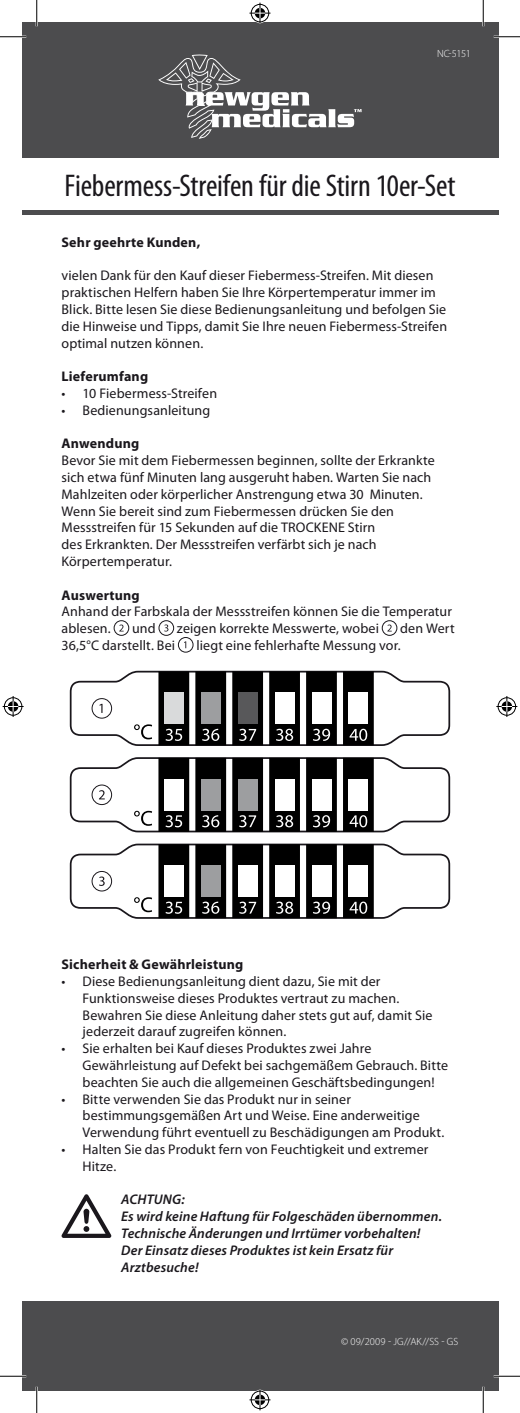
<style>
.page{position:relative;width:520px;height:1413px;background:#fff}
.page>*{position:absolute;margin:0;border:0;box-sizing:border-box;transform-origin:0 0}
.Fließtext_Ebene_1{font:condensed 31.5px "Myriad Pro";letter-spacing:-.005em;color:#1a171c}
.Fließtext_Ebene_1-2{font:14px/16.8px "Myriad Pro";letter-spacing:.01em;color:#1a171c}
.Aufzählung_Ebene_1{font:14px/16.8px "Myriad Pro";letter-spacing:.01em;color:#1a171c}
.ACHTUNG{font:italic 600 14px/16.8px "Myriad Pro";letter-spacing:.01em;color:#1a171c}
.Überschrift_Ebene_1{font:700 14px "Myriad Pro";letter-spacing:.015em;color:#1a171c}
.t1{font:300 10.5px "Myriad Pro";letter-spacing:.01em;color:#fff}
</style>
<div class="page">
<div style="left:114px;top:620px;width:15px;height:16px;border:1px solid #1a171c;border-radius:50%"></div>
<svg style="left:119px;top:624px;width:5px;height:7px"></svg>
<div style="left:159px;top:620px;width:15px;height:16px;border:1px solid #1a171c;border-radius:50%"></div>
<svg style="left:164px;top:624px;width:4px;height:8px"></svg>
<svg style="left:382px;top:621px;width:15px;height:14px"></svg>
<div style="left:382px;top:620px;width:15px;height:16px;border:1px solid #1a171c;border-radius:50%"></div>
<svg style="left:387px;top:624px;width:5px;height:7px"></svg>
<svg style="left:178px;top:637px;width:15px;height:15px"></svg>
<div style="left:178px;top:637px;width:15px;height:15px;border:1px solid #1a171c;border-radius:50%"></div>
<svg style="left:184px;top:641px;width:2px;height:7px"></svg>
<svg style="left:69px;top:670px;width:382px;height:76px"></svg>
<svg style="left:134px;top:724px;width:18px;height:15px"></svg>
<svg style="left:158px;top:671px;width:31px;height:74px;background:#0f0f0f"></svg>
<svg style="left:195px;top:671px;width:31px;height:74px;background:#0f0f0f"></svg>
<svg style="left:232px;top:671px;width:31px;height:74px;background:#0e0e0e"></svg>
<svg style="left:269px;top:671px;width:31px;height:74px;background:#131313"></svg>
<svg style="left:306px;top:671px;width:31px;height:74px;background:#121212"></svg>
<svg style="left:343px;top:671px;width:31px;height:74px;background:#131313"></svg>
<div style="left:164px;top:692px;width:20px;height:32px;background:#d9dadb"></div>
<div style="left:201px;top:692px;width:20px;height:32px;background:#9d9ea0"></div>
<div style="left:238px;top:692px;width:19px;height:32px;background:#58585a"></div>
<div style="left:275px;top:692px;width:19px;height:32px;background:#fff"></div>
<div style="left:312px;top:692px;width:19px;height:32px;background:#fff"></div>
<div style="left:349px;top:692px;width:19px;height:32px;background:#fff"></div>
<svg style="left:69px;top:757px;width:382px;height:76px"></svg>
<svg style="left:134px;top:811px;width:18px;height:15px"></svg>
<svg style="left:158px;top:758px;width:31px;height:74px;background:#0f0f0f"></svg>
<svg style="left:195px;top:758px;width:31px;height:74px;background:#0f0f0f"></svg>
<svg style="left:232px;top:758px;width:31px;height:74px;background:#0f0f0f"></svg>
<svg style="left:269px;top:758px;width:31px;height:74px;background:#131313"></svg>
<svg style="left:306px;top:758px;width:31px;height:74px;background:#121212"></svg>
<svg style="left:343px;top:758px;width:31px;height:74px;background:#131313"></svg>
<div style="left:164px;top:779px;width:20px;height:32px;background:#fff"></div>
<div style="left:201px;top:779px;width:20px;height:32px;background:#9d9ea0"></div>
<div style="left:238px;top:779px;width:19px;height:32px;background:#9d9ea0"></div>
<div style="left:275px;top:779px;width:19px;height:32px;background:#fff"></div>
<div style="left:312px;top:779px;width:19px;height:32px;background:#fff"></div>
<div style="left:349px;top:779px;width:19px;height:32px;background:#fff"></div>
<svg style="left:69px;top:843px;width:382px;height:76px"></svg>
<svg style="left:134px;top:897px;width:18px;height:15px"></svg>
<svg style="left:158px;top:844px;width:31px;height:74px;background:#0f0f0f"></svg>
<svg style="left:195px;top:844px;width:31px;height:74px;background:#0f0f0f"></svg>
<svg style="left:232px;top:844px;width:31px;height:74px;background:#111"></svg>
<svg style="left:269px;top:844px;width:31px;height:74px;background:#131313"></svg>
<svg style="left:306px;top:844px;width:31px;height:74px;background:#121212"></svg>
<svg style="left:343px;top:844px;width:31px;height:74px;background:#131313"></svg>
<div style="left:164px;top:865px;width:20px;height:32px;background:#fff"></div>
<div style="left:201px;top:865px;width:20px;height:32px;background:#9d9ea0"></div>
<div style="left:238px;top:865px;width:19px;height:32px;background:#fff"></div>
<div style="left:275px;top:865px;width:19px;height:32px;background:#fff"></div>
<div style="left:312px;top:865px;width:19px;height:32px;background:#fff"></div>
<div style="left:349px;top:865px;width:19px;height:32px;background:#fff"></div>
<svg style="left:61px;top:1194px;width:50px;height:44px"></svg>
<div style="left:22px;top:22px;width:476px;height:136px;background:#4c4c4e"></div>
<hr style="left:22px;top:211px;width:476px;height:4px;background:#4c4c4e">
<div style="left:22px;top:1302px;width:476px;height:89px;background:#4c4c4e"></div>
<svg style="left:158px;top:55px;width:204px;height:84px"></svg>
<hr style="left:0;top:36px;width:26px;height:2px;background:#fff">
<hr style="left:494px;top:36px;width:26px;height:2px;background:#fff">
<hr style="left:0;top:1375px;width:26px;height:2px;background:#fff">
<hr style="left:494px;top:1375px;width:26px;height:2px;background:#fff">
<hr style="left:36px;top:0;width:2px;height:26px;background:#fff">
<hr style="left:36px;top:1387px;width:2px;height:26px;background:#fff">
<hr style="left:482px;top:0;width:2px;height:26px;background:#fff">
<hr style="left:482px;top:1387px;width:2px;height:26px;background:#fff">
<svg style="left:0;top:36px;width:26px;height:1px"></svg>
<svg style="left:494px;top:36px;width:26px;height:1px"></svg>
<svg style="left:0;top:1376px;width:26px;height:1px"></svg>
<svg style="left:494px;top:1376px;width:26px;height:1px"></svg>
<svg style="left:36px;top:0;width:1px;height:26px"></svg>
<svg style="left:36px;top:1387px;width:1px;height:26px"></svg>
<svg style="left:483px;top:0;width:1px;height:26px"></svg>
<svg style="left:483px;top:1387px;width:1px;height:26px"></svg>
<svg style="left:249px;top:3px;width:21px;height:21px"></svg>
<svg style="left:249px;top:1389px;width:21px;height:21px"></svg>
<svg style="left:3px;top:696px;width:21px;height:21px"></svg>
<svg style="left:496px;top:696px;width:21px;height:21px"></svg>
<p class="t1" style="left:437px;top:48px;width:35px">NC-5151</p>
<p class="Fließtext_Ebene_1" style="left:64px;top:167px;width:393px">Fiebermess-Streifen für die Stirn 10er-Set</p>
<p class="Überschrift_Ebene_1" style="left:62px;top:233px;width:140px">Sehr geehrte Kunden,</p>
<p class="Fließtext_Ebene_1-2" style="left:62px;top:267px;width:387px">vielen Dank für den Kauf dieser Fiebermess-Streifen. Mit diesen praktischen Helfern haben Sie Ihre Körpertemperatur immer im Blick. Bitte lesen Sie diese Bedienungsanleitung und befolgen Sie die Hinweise und Tipps, damit Sie Ihre neuen Fiebermess-Streifen optimal nutzen können.</p>
<p class="Überschrift_Ebene_1" style="left:62px;top:367px;width:88px">Lieferumfang</p>
<p class="Aufzählung_Ebene_1" style="left:62px;top:385px;width:157px">• 10 Fiebermess-Streifen</p>
<p class="Aufzählung_Ebene_1" style="left:62px;top:401px;width:150px">• Bedienungsanleitung</p>
<p class="Überschrift_Ebene_1" style="left:62px;top:435px;width:79px">Anwendung</p>
<p class="Fließtext_Ebene_1-2" style="left:62px;top:452px;width:375px">Bevor Sie mit dem Fiebermessen beginnen, sollte der Erkrankte sich etwa fünf Minuten lang ausgeruht haben. Warten Sie nach<br>Mahlzeiten oder körperlicher Anstrengung etwa 30 Minuten.</p>
<p class="Fließtext_Ebene_1-2" style="left:62px;top:502px;width:334px">Wenn Sie bereit sind zum Fiebermessen drücken Sie den Messstreifen für 15 Sekunden auf die TROCKENE Stirn des Erkrankten. Der Messstreifen verfärbt sich je nach Körpertemperatur.</p>
<p class="Überschrift_Ebene_1" style="left:62px;top:586px;width:80px">Auswertung</p>
<p class="Fließtext_Ebene_1-2" style="left:62px;top:603px;width:392px">Anhand der Farbskala der Messstreifen können Sie die Temperatur ablesen.</p>
<p class="Fließtext_Ebene_1-2" style="left:132px;top:620px;width:25px">und</p>
<p class="Fließtext_Ebene_1-2" style="left:177px;top:620px;width:204px">zeigen korrekte Messwerte, wobei</p>
<p class="Fließtext_Ebene_1-2" style="left:400px;top:620px;width:56px">den Wert</p>
<p class="Fließtext_Ebene_1-2" style="left:62px;top:637px;width:115px">36,5°C darstellt. Bei</p>
<p class="Fließtext_Ebene_1-2" style="left:196px;top:637px;width:206px">liegt eine fehlerhafte Messung vor.</p>
<p class="Überschrift_Ebene_1" style="left:62px;top:955px;width:183px">Sicherheit &amp; Gewährleistung</p>
<p class="Aufzählung_Ebene_1" style="left:83px;top:973px;width:351px;text-indent:-21px">• Diese Bedienungsanleitung dient dazu, Sie mit der Funktionsweise dieses Produktes vertraut zu machen.<br>Bewahren Sie diese Anleitung daher stets gut auf, damit Sie jederzeit darauf zugreifen können.</p>
<p class="Aufzählung_Ebene_1" style="left:83px;top:1040px;width:367px;text-indent:-21px">• Sie erhalten bei Kauf dieses Produktes zwei Jahre<br>Gewährleistung auf Defekt bei sachgemäßem Gebrauch. Bitte beachten Sie auch die allgemeinen Geschäftsbedingungen!</p>
<p class="Aufzählung_Ebene_1" style="left:83px;top:1090px;width:363px;text-indent:-21px">• Bitte verwenden Sie das Produkt nur in seiner bestimmungsgemäßen Art und Weise. Eine anderweitige<br>Verwendung führt eventuell zu Beschädigungen am Produkt.</p>
<p class="Aufzählung_Ebene_1" style="left:83px;top:1141px;width:347px;text-indent:-21px">• Halten Sie das Produkt fern von Feuchtigkeit und extremer<br>Hitze.</p>
<p class="ACHTUNG" style="left:121px;top:1191px;width:322px">ACHTUNG:<br>Es wird keine Haftung für Folgeschäden übernommen.<br>Technische Änderungen und Irrtümer vorbehalten!<br>Der Einsatz dieses Produktes ist kein Ersatz für Arztbesuche!</p>
<p class="t1" style="left:341px;top:1335px;width:118px">© 09/2009 - JG//AK//sS - GS</p>
</div>
